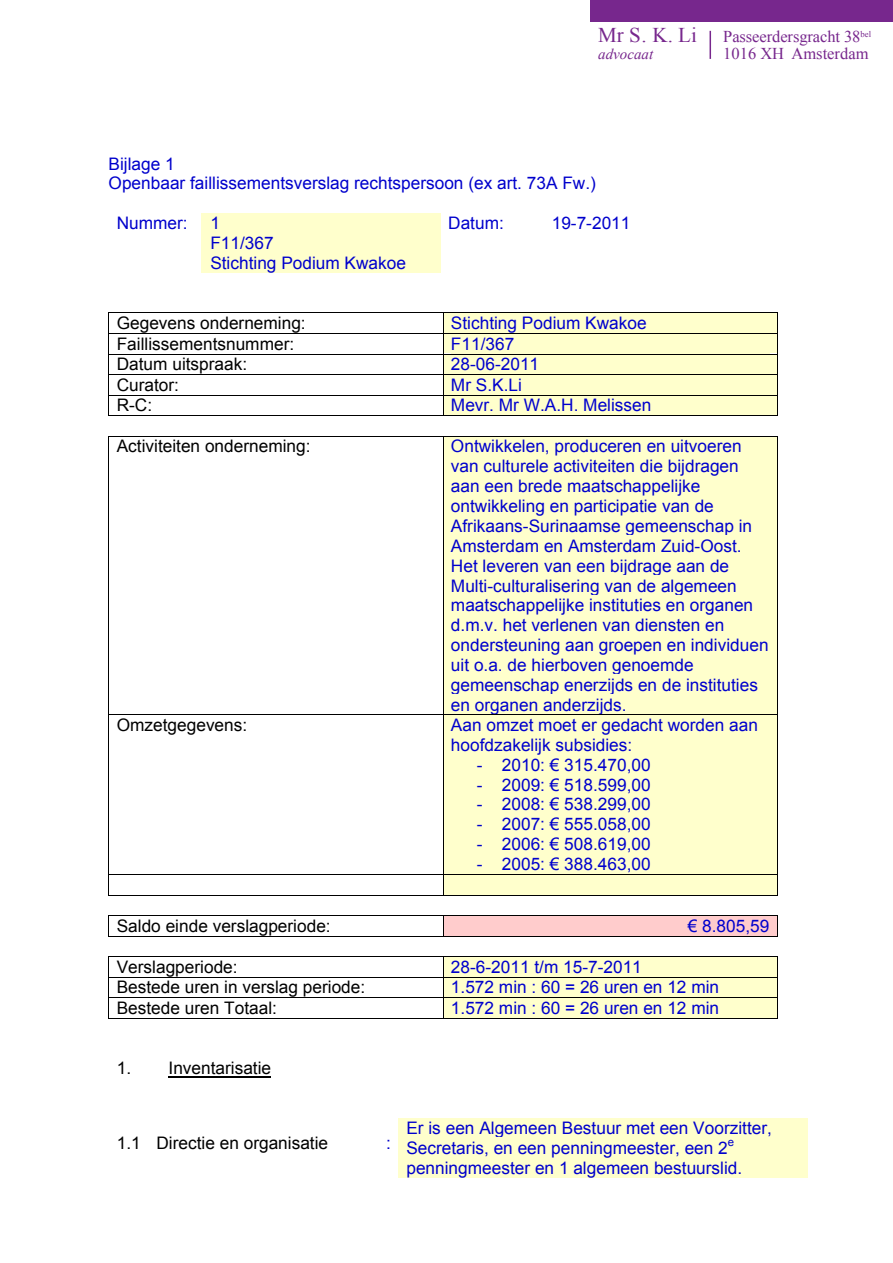
<style>
.page{position:relative;width:893px;height:1263px;background:#fff}
.page>*{position:absolute;margin:0;border:0;box-sizing:border-box;transform-origin:0 0}
.t1{font:21px "Times New Roman";color:#77278d}
.t2{font:17.25px/19.8px "Arial";color:#00c}
.t3{font:17.25px "Arial";color:#000}
.t4{font:16.5px "Times New Roman";letter-spacing:-.005em;color:#77278d}
.t5{font:italic 15px "Times New Roman";color:#77278d}
.t6{font:11.4px "Arial";color:#00c}
</style>
<div class="page">
<hr style="left:709px;top:31px;width:2px;height:28px;background:#77278d">
<div style="left:590px;top:0;width:303px;height:21px;background:#77278d"></div>
<div style="left:201px;top:213px;width:240px;height:59px;background:#ffc"></div>
<div style="left:210px;top:253px;width:223px;height:20px;background:#ffc"></div>
<div style="left:443px;top:313px;width:334px;height:20px;background:#ffc"></div>
<hr style="left:109px;top:313px;width:334px;height:1px;background:#000">
<hr style="left:443px;top:313px;width:334px;height:1px;background:#000">
<div style="left:443px;top:334px;width:334px;height:19px;background:#ffc"></div>
<div style="left:451px;top:334px;width:319px;height:20px;background:#ffc"></div>
<hr style="left:109px;top:333px;width:334px;height:1px;background:#000">
<hr style="left:443px;top:333px;width:334px;height:1px;background:#000">
<div style="left:443px;top:354px;width:334px;height:20px;background:#ffc"></div>
<hr style="left:109px;top:354px;width:334px;height:1px;background:#000">
<hr style="left:443px;top:354px;width:334px;height:1px;background:#000">
<div style="left:443px;top:375px;width:334px;height:19px;background:#ffc"></div>
<div style="left:451px;top:375px;width:319px;height:20px;background:#ffc"></div>
<hr style="left:109px;top:374px;width:334px;height:1px;background:#000">
<hr style="left:443px;top:374px;width:334px;height:1px;background:#000">
<div style="left:443px;top:395px;width:334px;height:20px;background:#ffc"></div>
<hr style="left:109px;top:395px;width:334px;height:1px;background:#000">
<hr style="left:443px;top:395px;width:334px;height:1px;background:#000">
<svg style="left:108px;top:313px;width:1px;height:103px"></svg>
<hr style="left:109px;top:415px;width:334px;height:1px;background:#000">
<svg style="left:443px;top:314px;width:1px;height:101px"></svg>
<hr style="left:443px;top:415px;width:334px;height:1px;background:#000">
<svg style="left:777px;top:313px;width:1px;height:103px"></svg>
<div style="left:443px;top:436px;width:334px;height:278px;background:#ffc"></div>
<hr style="left:109px;top:436px;width:334px;height:1px;background:#000">
<hr style="left:443px;top:436px;width:334px;height:1px;background:#000">
<hr style="left:108px;top:436px;width:1px;height:278px;background:#000">
<hr style="left:443px;top:436px;width:1px;height:278px;background:#000">
<hr style="left:777px;top:436px;width:1px;height:278px;background:#000">
<div style="left:443px;top:715px;width:334px;height:159px;background:#ffc"></div>
<hr style="left:109px;top:714px;width:334px;height:1px;background:#000">
<hr style="left:443px;top:714px;width:334px;height:1px;background:#000">
<hr style="left:108px;top:715px;width:1px;height:159px;background:#000">
<hr style="left:443px;top:715px;width:1px;height:159px;background:#000">
<hr style="left:777px;top:715px;width:1px;height:159px;background:#000">
<div style="left:443px;top:875px;width:334px;height:19px;background:#ffc"></div>
<div style="left:451px;top:875px;width:319px;height:20px;background:#ffc"></div>
<hr style="left:109px;top:874px;width:334px;height:1px;background:#000">
<hr style="left:443px;top:874px;width:334px;height:1px;background:#000">
<svg style="left:108px;top:874px;width:1px;height:22px"></svg>
<hr style="left:109px;top:895px;width:334px;height:1px;background:#000">
<svg style="left:443px;top:875px;width:1px;height:20px"></svg>
<hr style="left:443px;top:895px;width:334px;height:1px;background:#000">
<svg style="left:777px;top:874px;width:1px;height:22px"></svg>
<div style="left:443px;top:916px;width:334px;height:19px;background:#fcc"></div>
<div style="left:451px;top:916px;width:319px;height:20px;background:#fcc"></div>
<hr style="left:109px;top:915px;width:334px;height:1px;background:#000">
<hr style="left:443px;top:915px;width:334px;height:1px;background:#000">
<svg style="left:108px;top:915px;width:1px;height:22px"></svg>
<hr style="left:109px;top:936px;width:334px;height:1px;background:#000">
<svg style="left:443px;top:916px;width:1px;height:20px"></svg>
<hr style="left:443px;top:936px;width:334px;height:1px;background:#000">
<svg style="left:777px;top:915px;width:1px;height:22px"></svg>
<div style="left:443px;top:957px;width:334px;height:20px;background:#ffc"></div>
<hr style="left:109px;top:956px;width:334px;height:1px;background:#000">
<hr style="left:443px;top:956px;width:334px;height:1px;background:#000">
<div style="left:443px;top:977px;width:334px;height:20px;background:#ffc"></div>
<hr style="left:109px;top:977px;width:334px;height:1px;background:#000">
<hr style="left:443px;top:977px;width:334px;height:1px;background:#000">
<div style="left:443px;top:998px;width:334px;height:20px;background:#ffc"></div>
<hr style="left:109px;top:997px;width:334px;height:1px;background:#000">
<hr style="left:443px;top:997px;width:334px;height:1px;background:#000">
<svg style="left:108px;top:956px;width:1px;height:63px"></svg>
<hr style="left:109px;top:1018px;width:334px;height:1px;background:#000">
<svg style="left:443px;top:957px;width:1px;height:61px"></svg>
<hr style="left:443px;top:1018px;width:334px;height:1px;background:#000">
<svg style="left:777px;top:956px;width:1px;height:63px"></svg>
<hr style="left:169px;top:1076px;width:102px;height:1px;background:#000">
<div style="left:398px;top:1118px;width:410px;height:59px;background:#ffc"></div>
<p class="t1" style="left:598px;top:21px;width:100px">Mr S. K. Li</p>
<p class="t4" style="left:723px;top:25px;width:149px">Passeerdersgracht 38<sup>bel</sup></p>
<p class="t5" style="left:598px;top:44px;width:56px">advocaat</p>
<p class="t4" style="left:723px;top:42px;width:147px">1016 XH Amsterdam</p>
<p class="t2" style="left:109px;top:154px;width:489px">Bijlage 1<br>Openbaar faillissementsverslag rechtspersoon (ex art. 73A Fw.)</p>
<p class="t2" style="left:117px;top:213px;width:72px">Nummer:</p>
<p class="t2" style="left:210px;top:213px;width:197px">1<br>F11/367<br>Stichting Podium Kwakoe</p>
<p class="t2" style="left:448px;top:213px;width:57px">Datum:</p>
<p class="t2" style="left:552px;top:213px;width:80px">19-7-2011</p>
<p class="t3" style="left:117px;top:312px;width:191px">Gegevens onderneming:</p>
<p class="t2" style="left:451px;top:313px;width:197px">Stichting Podium Kwakoe</p>
<p class="t3" style="left:117px;top:332px;width:179px">Faillissementsnummer:</p>
<p class="t2" style="left:451px;top:334px;width:65px">F11/367</p>
<p class="t3" style="left:117px;top:353px;width:132px">Datum uitspraak:</p>
<p class="t2" style="left:451px;top:354px;width:90px">28-06-2011</p>
<p class="t3" style="left:117px;top:373px;width:64px">Curator:</p>
<p class="t2" style="left:451px;top:375px;width:72px">Mr S.K.Li</p>
<p class="t3" style="left:117px;top:394px;width:37px">R-C:</p>
<p class="t2" style="left:451px;top:396px;width:202px">Mevr. Mr W.A.H. Melissen</p>
<p class="t3" style="left:117px;top:435px;width:195px">Activiteiten onderneming:</p>
<p class="t2" style="left:451px;top:437px;width:319px">Ontwikkelen, produceren en uitvoeren van culturele activiteiten die bijdragen aan een brede maatschappelijke ontwikkeling en participatie van de Afrikaans-Surinaamse gemeenschap in Amsterdam en Amsterdam Zuid-Oost.<br>Het leveren van een bijdrage aan de Multi-culturalisering van de algemeen maatschappelijke instituties en organen d.m.v. het verlenen van diensten en ondersteuning aan groepen en individuen uit o.a. de hierboven genoemde gemeenschap enerzijds en de instituties en organen anderzijds.</p>
<p class="t3" style="left:117px;top:714px;width:132px">Omzetgegevens:</p>
<p class="t2" style="left:451px;top:715px;width:309px">Aan omzet moet er gedacht worden aan hoofdzakelijk subsidies:</p>
<p class="t2" style="left:477px;top:755px;width:175px">- 2010: € 315.470,00</p>
<p class="t2" style="left:477px;top:775px;width:175px">- 2009: € 518.599,00</p>
<p class="t2" style="left:477px;top:795px;width:175px">- 2008: € 538.299,00</p>
<p class="t2" style="left:477px;top:815px;width:175px">- 2007: € 555.058,00</p>
<p class="t2" style="left:477px;top:834px;width:175px">- 2006: € 508.619,00</p>
<p class="t2" style="left:477px;top:854px;width:175px">- 2005: € 388.463,00</p>
<p class="t3" style="left:117px;top:914px;width:215px">Saldo einde verslagperiode:</p>
<p class="t2" style="left:688px;top:916px;width:83px">€ 8.805,59</p>
<p class="t3" style="left:117px;top:956px;width:122px">Verslagperiode:</p>
<p class="t2" style="left:451px;top:957px;width:192px">28-6-2011 t/m 15-7-2011</p>
<p class="t3" style="left:117px;top:976px;width:250px">Bestede uren in verslag periode:</p>
<p class="t2" style="left:451px;top:978px;width:270px">1.572 min : 60 = 26 uren en 12 min</p>
<p class="t3" style="left:117px;top:997px;width:162px">Bestede uren Totaal:</p>
<p class="t2" style="left:451px;top:998px;width:270px">1.572 min : 60 = 26 uren en 12 min</p>
<p class="t3" style="left:117px;top:1057px;width:156px">1. Inventarisatie</p>
<p class="t3" style="left:117px;top:1131px;width:213px">1.1 Directie en organisatie</p>
<p class="t2" style="left:386px;top:1133px;width:6px">:</p>
<p class="t2" style="left:406px;top:1118px;width:367px">Er is een Algemeen Bestuur met een Voorzitter,<br>Secretaris, en een penningmeester, een 2</p>
<p class="t6" style="left:728px;top:1134px;width:8px">e</p>
<p class="t2" style="left:406px;top:1158px;width:337px">penningmeester en 1 algemeen bestuurslid.</p>
</div>
